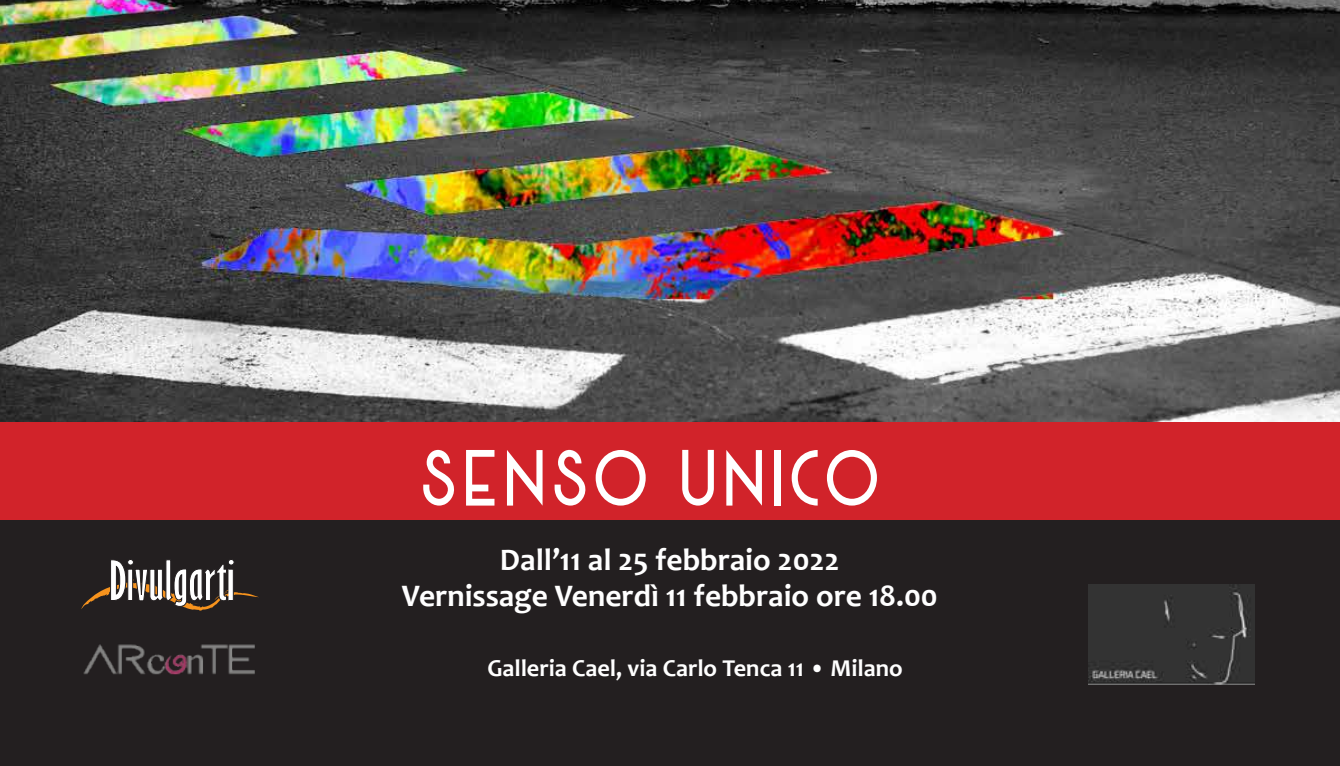
<style>
.page{position:relative;width:1340px;height:766px;background:#fff}
.page>*{position:absolute;margin:0;border:0;box-sizing:border-box;transform-origin:0 0}
.t1{font:81px "Milano Sans";letter-spacing:.08em;color:#fff;scale:.9 1}
.t2{font:700 31.5px/36px "Candara";color:#fff;text-align:center}
.t3{font:700 24.3px "Candara";color:#fff}
</style>
<div class="page">
<img style="left:0;top:0;width:1339px;height:422px">
<div style="left:0;top:422px;width:1339px;height:101px;background:#d1232a"></div>
<div style="left:0;top:520px;width:1339px;height:245px;background:#231f20"></div>
<img style="left:83px;top:644px;width:172px;height:31px">
<svg style="left:81px;top:559px;width:178px;height:51px"></svg>
<img style="left:1088px;top:584px;width:166px;height:100px">
<h1 class="t1" style="left:423px;top:439px;width:512px">SENSO UNICO</h1>
<p class="t2" style="left:402px;top:541px;width:537px">Dall’11 al 25 febbraio 2022<br>Vernissage Venerdì 11 febbraio ore 18.00</p>
<p class="t3" style="left:487px;top:652px;width:417px">Galleria Cael, via Carlo Tenca 11 • Milano</p>
</div>
